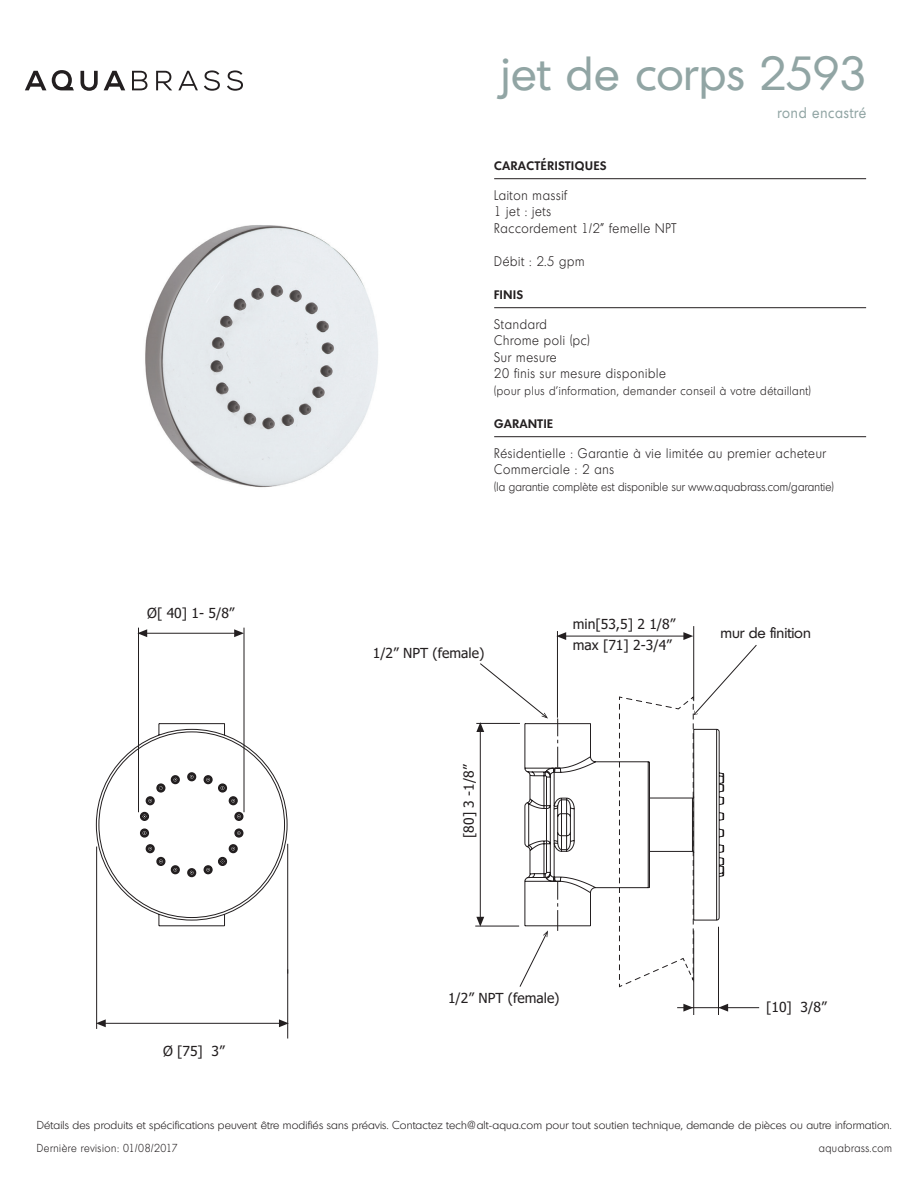
<style>
.page{position:relative;width:918px;height:1188px;background:#fff}
.page>*{position:absolute;margin:0;border:0;box-sizing:border-box;transform-origin:0 0}
.t1{font:46.5px "Montreal Serial";letter-spacing:.01em;color:#91a5a4}
.t2{font:15px "Montreal Serial";color:#231f20}
.t3{font:15px "Montreal Serial";letter-spacing:.06em;color:#91a5a4;scale:.9 1}
.t4{font:13.95px/21.5px "Tahoma";color:#231f20}
.designer{font:300 13.5px "Montreal Serial";letter-spacing:.06em;color:#231f20;scale:.9 1}
.designer-2{font:300 12px "Montreal Serial";letter-spacing:.025em;color:#231f20;scale:.9 1}
.designer-3{font:300 12px "Montreal Serial";letter-spacing:.06em;color:#231f20;scale:.9 1}
.designer-4{font:700 12px "Montreal Serial";letter-spacing:.06em;color:#231f20}
.designer-5{font:300 11.25px "Montreal Serial";letter-spacing:.015em;color:#231f20}
.designer-6{font:300 11.25px "Montreal Serial";letter-spacing:.06em;color:#231f20;scale:.9 1}
</style>
<div class="page">
<svg style="left:25px;top:71px;width:21px;height:19px"></svg>
<svg style="left:80px;top:71px;width:18px;height:20px"></svg>
<svg style="left:104px;top:71px;width:21px;height:19px"></svg>
<svg style="left:132px;top:71px;width:15px;height:19px"></svg>
<svg style="left:156px;top:71px;width:16px;height:19px"></svg>
<svg style="left:178px;top:71px;width:20px;height:19px"></svg>
<svg style="left:204px;top:70px;width:16px;height:21px"></svg>
<svg style="left:227px;top:70px;width:16px;height:21px"></svg>
<svg style="left:52px;top:70px;width:22px;height:20px"></svg>
<img style="left:145px;top:225px;width:233px;height:263px">
<hr style="left:494px;top:178px;width:372px;height:1px;background:#231f20">
<hr style="left:494px;top:307px;width:372px;height:1px;background:#231f20">
<hr style="left:494px;top:436px;width:372px;height:1px;background:#231f20">
<svg style="left:96px;top:723px;width:192px;height:203px"></svg>
<hr style="left:96px;top:847px;width:1px;height:182px;background:#231f20">
<hr style="left:287px;top:844px;width:1px;height:130px;background:#231f20">
<hr style="left:105px;top:1023px;width:175px;height:1px;background:#231f20">
<svg style="left:279px;top:1019px;width:10px;height:8px"></svg>
<svg style="left:96px;top:1019px;width:10px;height:8px"></svg>
<hr style="left:475px;top:926px;width:44px;height:1px;background:#231f20">
<hr style="left:244px;top:628px;width:1px;height:184px;background:#231f20">
<hr style="left:147px;top:633px;width:88px;height:1px;background:#231f20">
<svg style="left:137px;top:629px;width:10px;height:8px"></svg>
<svg style="left:234px;top:629px;width:10px;height:8px"></svg>
<hr style="left:138px;top:628px;width:1px;height:184px;background:#231f20">
<hr style="left:693px;top:930px;width:1px;height:85px;background:#231f20">
<hr style="left:557px;top:631px;width:1px;height:87px;background:#231f20">
<hr style="left:718px;top:927px;width:1px;height:88px;background:#231f20">
<hr style="left:727px;top:1007px;width:32px;height:1px;background:#231f20">
<svg style="left:719px;top:1004px;width:9px;height:8px"></svg>
<svg style="left:677px;top:1004px;width:16px;height:8px"></svg>
<hr style="left:690px;top:1007px;width:30px;height:1px;background:#231f20">
<hr style="left:287px;top:969px;width:1px;height:70px;background:#231f20">
<svg style="left:476px;top:632px;width:281px;height:356px"></svg>
<hr style="left:693px;top:626px;width:1px;height:75px;background:#231f20">
<div style="left:720px;top:627px;width:125px;height:16px;background:#fff"></div>
<p class="t4" style="left:147px;top:601px;width:89px">Ø[ 40] 1- 5/8”</p>
<p class="t4" style="left:163px;top:1040px;width:63px">Ø [75] 3”</p>
<p class="t1" style="left:501px;top:43px;width:367px">jet de corps 2593</p>
<p class="t3" style="left:778px;top:103px;width:100px">rond encastré</p>
<p class="designer-4" style="left:494px;top:158px;width:114px">CARACTÉRISTIQUES</p>
<p class="designer" style="left:494px;top:187px;width:82px">Laiton massif</p>
<p class="designer" style="left:494px;top:203px;width:65px">1 jet : jets</p>
<p class="designer" style="left:494px;top:220px;width:204px">Raccordement 1/2" femelle NPT</p>
<p class="designer" style="left:494px;top:253px;width:102px">Débit : 2.5 gpm</p>
<p class="designer-4" style="left:494px;top:287px;width:30px">FINIS</p>
<p class="designer" style="left:494px;top:316px;width:60px">Standard</p>
<p class="designer" style="left:494px;top:332px;width:108px">Chrome poli (pc)</p>
<p class="designer" style="left:494px;top:349px;width:71px">Sur mesure</p>
<p class="designer" style="left:494px;top:365px;width:192px">20 finis sur mesure disponible</p>
<p class="designer-3" style="left:494px;top:383px;width:353px">(pour plus d’information, demander conseil à votre détaillant)</p>
<p class="designer-4" style="left:494px;top:416px;width:60px">GARANTIE</p>
<p class="designer" style="left:494px;top:445px;width:370px">Résidentielle : Garantie à vie limitée au premier acheteur</p>
<p class="designer" style="left:494px;top:461px;width:135px">Commerciale : 2 ans</p>
<p class="designer-2" style="left:494px;top:479px;width:379px">(la garantie complète est disponible sur www.aquabrass.com/garantie)</p>
<p class="t4" style="left:373px;top:641px;width:113px">1/2” NPT (female)</p>
<p class="t4" style="left:457px;top:838px;width:75px;rotate:-90deg">[80] 3 -1/8”</p>
<p class="t4" style="left:573px;top:612px;width:104px">min[53,5] 2 1/8” max [71] 2-3/4”</p>
<p class="t2" style="left:720px;top:623px;width:92px">mur de finition</p>
<p class="t4" style="left:726px;top:624px;width:101px">FINISHED WALL</p>
<p class="t4" style="left:448px;top:987px;width:113px">1/2” NPT (female)</p>
<p class="t4" style="left:766px;top:995px;width:62px">[10] 3/8”</p>
<p class="designer-5" style="left:37px;top:1118px;width:856px">Détails des produits et spécifications peuvent être modifiés sans préavis. Contactez tech@alt-aqua.com pour tout soutien technique, demande de pièces ou autre information.</p>
<p class="designer-6" style="left:37px;top:1141px;width:158px">Dernière revision: 01/08/2017</p>
<p class="designer-6" style="left:819px;top:1141px;width:83px">aquabrass.com</p>
</div>
